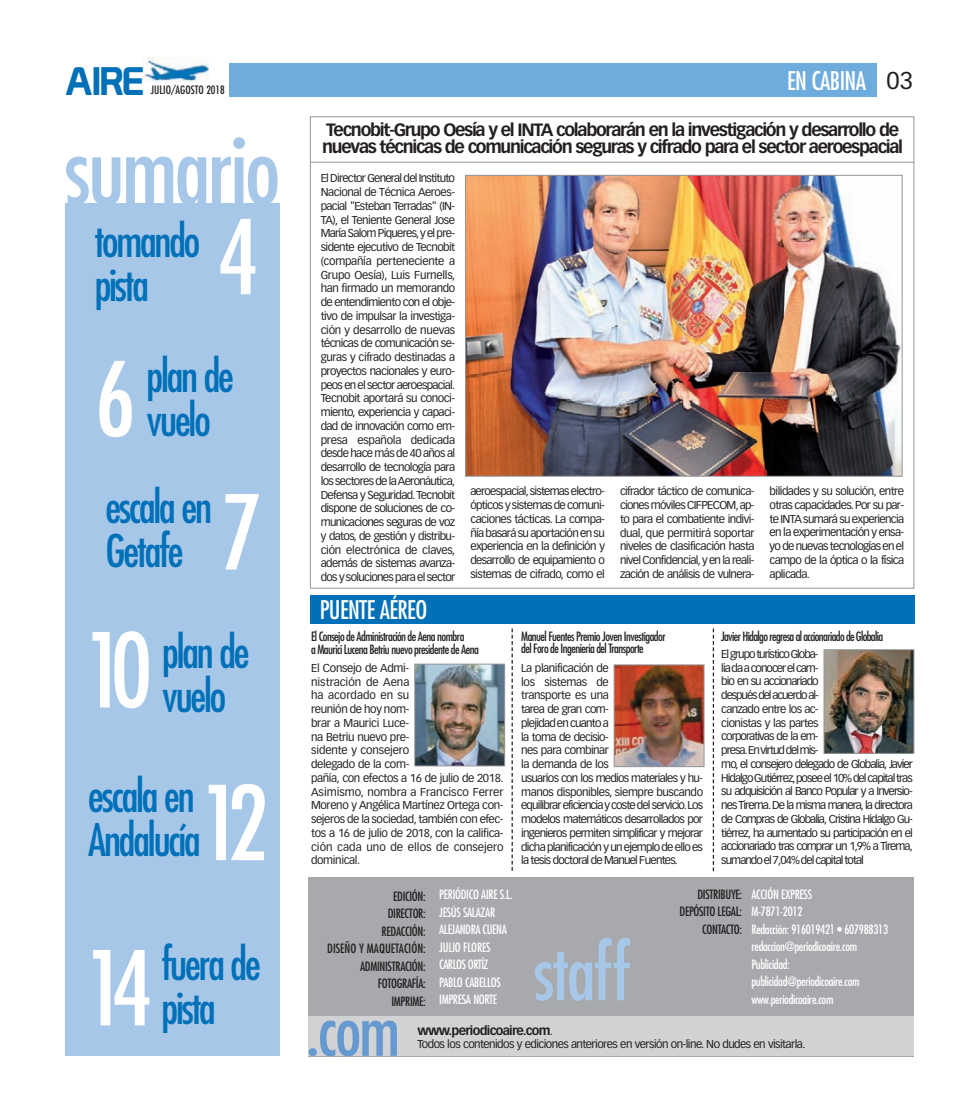
<style>
.page{position:relative;width:978px;height:1120px;background:#fff}
.page>*{position:absolute;margin:0;border:0;box-sizing:border-box;transform-origin:0 0}
.t1{font:condensed 100px "Futura";color:#fff}
.t2{font:condensed 93.25px "Futura";letter-spacing:-.025em;color:#a6c7e8}
.t3{font:condensed 74.38px "Futura";letter-spacing:-.025em;color:#a6c7e8}
.t4{font:condensed 68.62px "Futura";color:#6699cf}
.t5{font:condensed 43.75px/43.8px "Futura";letter-spacing:-.05em;color:#0070b8}
.t6{font:38.88px "Prototype";color:#0070b8}
.t7{font:condensed 25px "Futura";letter-spacing:-.025em;color:#fff}
.t8{font:700 17.5px/17.5px "Vectora LH";letter-spacing:-.07em;color:#231f20}
.t9{font:condensed 12.5px/17.5px "Futura";letter-spacing:-.04em;color:#231f20;text-align:right}
.t10{font:condensed 12.5px/17.5px "Futura";letter-spacing:-.025em;color:#fff}
.t11{font:700 12.5px "Vectora LH";letter-spacing:-.055em;color:#231f20}
.t12{font:11.25px/13.8px "Vectora LH";letter-spacing:-.06em;color:#231f20;text-align:justify}
.t13{font:11.25px/13.8px "Vectora LH";letter-spacing:-.085em;color:#231f20}
.t14{font:11.25px/13.8px "Vectora LH";letter-spacing:-.035em;color:#231f20}
.t15{font:condensed 11.25px "Futura";color:#231f20}
.s1{font-family:"Vectora LH";font-stretch:normal;font-size:23.75px;color:#231f20}
.s2{font-weight:400;font-size:11.25px}
</style>
<div class="page">
<div style="left:229px;top:64px;width:648px;height:33px;background:#6eacdd"></div>
<img style="left:143px;top:58px;width:66px;height:23px">
<div style="left:310px;top:595px;width:604px;height:29px;background:#0070b8"></div>
<div style="left:308px;top:877px;width:606px;height:179px;background:#a8a9ad"></div>
<div style="left:308px;top:1016px;width:606px;height:40px;background:#d1d2d4"></div>
<img style="left:416px;top:666px;width:87px;height:98px">
<div style="left:414px;top:664px;width:91px;height:102px;border:1px solid #939598"></div>
<div style="left:65px;top:203px;width:215px;height:853px;background:#a6c7e8"></div>
<img style="left:616px;top:666px;width:86px;height:99px">
<div style="left:614px;top:664px;width:90px;height:103px;border:1px solid #939598"></div>
<img style="left:826px;top:651px;width:86px;height:101px">
<div style="left:824px;top:649px;width:90px;height:105px;border:1px solid #939598"></div>
<svg style="left:512px;top:628px;width:1px;height:243px"></svg>
<svg style="left:713px;top:628px;width:1px;height:243px"></svg>
<img style="left:467px;top:177px;width:433px;height:297px">
<div style="left:465px;top:175px;width:437px;height:301px;border:1px solid #939598"></div>
<hr style="left:310px;top:162px;width:604px;height:1px;background:#939598">
<p class="t6" style="left:65px;top:58px;width:81px">AIRE</p>
<p class="t15" style="left:151px;top:85px;width:76px">JULIO/AGOSTO 2018</p>
<p class="t2" style="left:65px;top:127px;width:217px">sumario</p>
<p class="t5" style="left:95px;top:221px;width:107px">tomando pista</p>
<p class="t1" style="left:218px;top:211px;width:43px">4</p>
<p class="t1" style="left:95px;top:353px;width:43px">6</p>
<p class="t5" style="left:147px;top:357px;width:89px">plan de</p>
<p class="t5" style="left:147px;top:400px;width:66px">vuelo</p>
<p class="t5" style="left:106px;top:488px;width:108px">escala en<br>Getafe</p>
<p class="t1" style="left:222px;top:486px;width:43px">7</p>
<p class="t7" style="left:787px;top:69px;width:127px">EN CABINA <span class="s1">03</span></p>
<p class="t8" style="left:322px;top:122px;width:582px">Tecnobit-Grupo Oesía y el INTA colaborarán en la investigación y desarrollo de nuevas técnicas de comunicación seguras y cifrado para el sector aeroespacial</p>
<p class="t12" style="left:321px;top:172px;width:136px">El Director General del Instituto Nacional de Técnica Aeroes&shy;pacial "Esteban Terradas" (IN-TA), el Teniente General Jose María Salom Piqueres, y el pre&shy;sidente ejecutivo de Tecnobit (compañía perteneciente a Grupo Oesía), Luis Furnells, han firmado un memorando de entendimiento con el obje&shy;tivo de impulsar la investiga&shy;ción y desarrollo de nuevas técnicas de comunicación se&shy;guras y cifrado destinadas a proyectos nacionales y euro&shy;peos en el sector aeroespacial.<br>Tecnobit aportará su conoci&shy;miento, experiencia y capaci&shy;dad de innovación como em&shy;presa española dedicada desde hace más de 40 años al desarrollo de tecnología para los sectores de la Aeronáutica, Defensa y Seguridad. Tecnobit dispone de soluciones de co&shy;municaciones seguras de voz y datos, de gestión y distribu&shy;ción electrónica de claves, además de sistemas avanza&shy;dos y soluciones para el sector</p>
<p class="t7" style="left:320px;top:598px;width:109px">PUENTE AÉREO</p>
<p class="t12" style="left:470px;top:485px;width:136px">aeroespacial, sistemas electro&shy;ópticos y sistemas de comuni&shy;caciones tácticas. La compa&shy;ñía basará su aportación en su experiencia en la definición y desarrollo de equipamiento o sistemas de cifrado, como el</p>
<p class="t12" style="left:620px;top:485px;width:136px">cifrador táctico de comunica&shy;ciones móviles CIFPECOM, ap&shy;to para el combatiente indivi&shy;dual, que permitirá soportar niveles de clasificación hasta nivel Confidencial, y en la reali&shy;zación de análisis de vulnera-</p>
<p class="t12" style="left:770px;top:485px;width:136px">bilidades y su solución, entre otras capacidades. Por su par&shy;te INTA sumará su experiencia en la experimentación y ensa&shy;yo de nuevas tecnologías en el campo de la óptica o la física aplicada.</p>
<p class="t5" style="left:162px;top:632px;width:89px">plan de vuelo</p>
<p class="t9" style="left:311px;top:631px;width:169px;line-height:12.5px;text-align:left">El Consejo de Administración de Aena nombra<br>a Maurici Lucena Betriu nuevo presidente de Aena</p>
<p class="t1" style="left:84px;top:624px;width:69px">10</p>
<p class="t14" style="left:311px;top:661px;width:194px">El Consejo de Admi-<br>nistración de Aena<br>ha acordado en su<br>reunión de hoy nom-<br>brar a Maurici Luce-<br>na Betriu nuevo pre-<br>sidente y consejero<br>delegado de la com-<br>pañía, con efectos a 16 de julio de 2018.<br>Asimismo, nombra a Francisco Ferrer<br>Moreno y Angélica Martínez Ortega con&shy;sejeros de la sociedad, también con efec&shy;tos a 16 de julio de 2018, con la califica&shy;ción cada uno de ellos de consejero dominical.</p>
<p class="t5" style="left:88px;top:777px;width:114px">escala en<br>Andalucía</p>
<p class="t1" style="left:200px;top:777px;width:69px">12</p>
<p class="t9" style="left:521px;top:631px;width:146px;line-height:12.5px;text-align:left">Manuel Fuentes Premio Joven Investigador del Foro de Ingeniería del Transporte</p>
<p class="t12" style="left:521px;top:661px;width:183px;text-align:left">La planificación de<br>los sistemas de<br>transporte es una<br>tarea de gran com-<br>plejidad en cuanto a<br>la toma de decisio-<br>nes para combinar<br>la demanda de los<br>usuarios con los medios materiales y hu&shy;manos disponibles, siempre buscando equilibrar eficiencia y coste del servicio.Los modelos matemáticos desarrollados por ingenieros permiten simplificar y mejorar dicha planificación y un ejemplo de ello es la tesis doctoral de Manuel Fuentes.</p>
<p class="t9" style="left:721px;top:628px;width:164px">Javier Hidalgo regresa al accionariado de Globalia</p>
<p class="t13" style="left:721px;top:648px;width:193px">El grupo turístico Globa-<br>lia da a conocer el cam-<br>bio en su accionariado<br>después del acuerdo al-<br>canzado entre los ac-<br>cionistas y las partes<br>corporativas de la em-<br>presa.En virtud del mis-<br>mo, el consejero delegado de Globalia, Javier Hidalgo Gutiérrez,posee el 10% del capital tras su adquisición al Banco Popular y a Inversio&shy;nes Tirema. De la misma manera, la directora de Compras de Globalia, Cristina Hidalgo Gu&shy;tiérrez, ha aumentado su participación en el accionariado tras comprar un 1,9% a Tirema, sumando el 7,04% del capital total</p>
<p class="t1" style="left:85px;top:942px;width:69px">14</p>
<p class="t5" style="left:162px;top:944px;width:101px">fuera de pista</p>
<p class="t9" style="left:679px;top:886px;width:64px">DISTRIBUYE:<br>DEPÓSITO LEGAL:<br>CONTACTO:</p>
<p class="t10" style="left:751px;top:886px;width:138px">ACCIÓN EXPRESS<br>M-7871-2012<br>Redacción: 916019421 • 607988313 redaccion@periodicoaire.com<br>Publicidad: publicidad@periodicoaire.com</p>
<p class="t10" style="left:439px;top:886px;width:75px">PERIÓDICO AIRE S.L.<br>JESÚS SALAZAR<br>ALEJANDRA CUENA<br>JULIO FLORES<br>CARLOS ORTÍZ<br>PABLO CABELLOS<br>IMPRESA NORTE</p>
<p class="t11" style="left:417px;top:1025px;width:137px">www.periodicoaire.com<span class="s2">.</span></p>
<p class="t12" style="left:417px;top:1038px;width:390px">Todos los contenidos y ediciones anteriores en versión on-line. No dudes en visitarla.</p>
<p class="t9" style="left:327px;top:888px;width:100px">EDICIÓN:<br>DIRECTOR:<br>REDACCIÓN:<br>DISEÑO Y MAQUETACIÓN:<br>ADMINISTRACIÓN:<br>FOTOGRAFÍA:<br>IMPRIME:</p>
<p class="t3" style="left:534px;top:938px;width:98px">staff</p>
<p class="t10" style="left:751px;top:991px;width:83px">www.periodicoaire.com</p>
<p class="t4" style="left:306px;top:999px;width:96px">.com</p>
</div>
